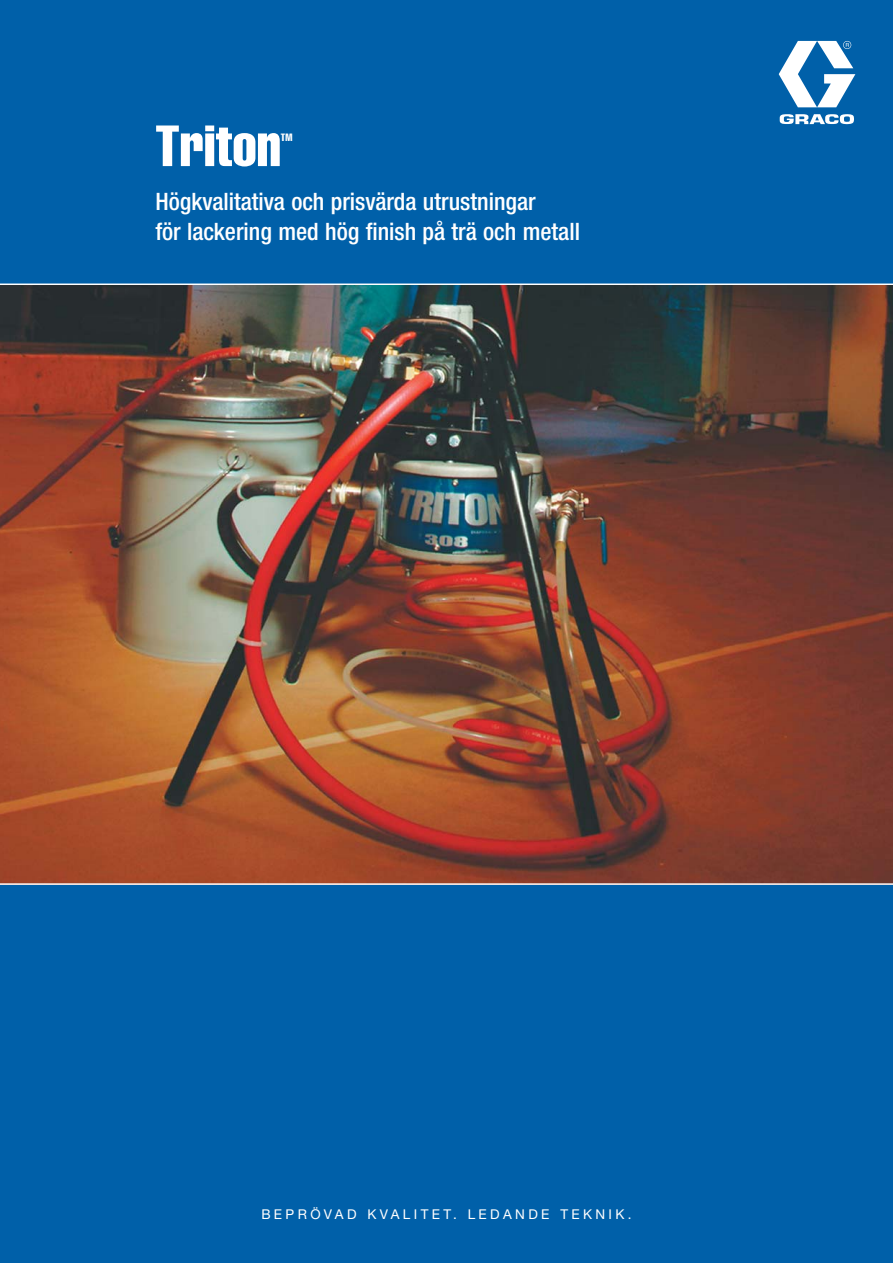
<style>
.page{position:relative;width:893px;height:1263px;background:#0060a9}
.page>*{position:absolute;margin:0;border:0;box-sizing:border-box;transform-origin:0 0}
.t1{font:57px "Helvetica LT Std Comp";color:#fff}
.t2{font:500 condensed 24px/30px "Helvetica Neue LT Std";color:#fff}
.t3{font:13.5px "Helvetica Neue LT Std";letter-spacing:.25em;color:#fff}
.t4{font:10.5px "Helvetica LT Std Comp";color:#fff}
</style>
<div class="page">
<svg style="left:779px;top:41px;width:76px;height:83px"></svg>
<hr style="left:0;top:284px;width:893px;height:1px;background:#fff">
<img style="left:0;top:285px;width:893px;height:598px">
<hr style="left:0;top:883px;width:893px;height:2px;background:#fff">
<h1 class="t1" style="left:155px;top:125px;width:127px">Triton</h1>
<p class="t4" style="left:281px;top:134px;width:13px">TM</p>
<p class="t2" style="left:155px;top:189px;width:426px">Högkvalitativa och prisvärda utrustningar<br>för lackering med hög finish på trä och metall</p>
<p class="t3" style="left:261px;top:1210px;width:372px">BEPRÖVAD KVALITET. LEDANDE TEKNIK.</p>
</div>
